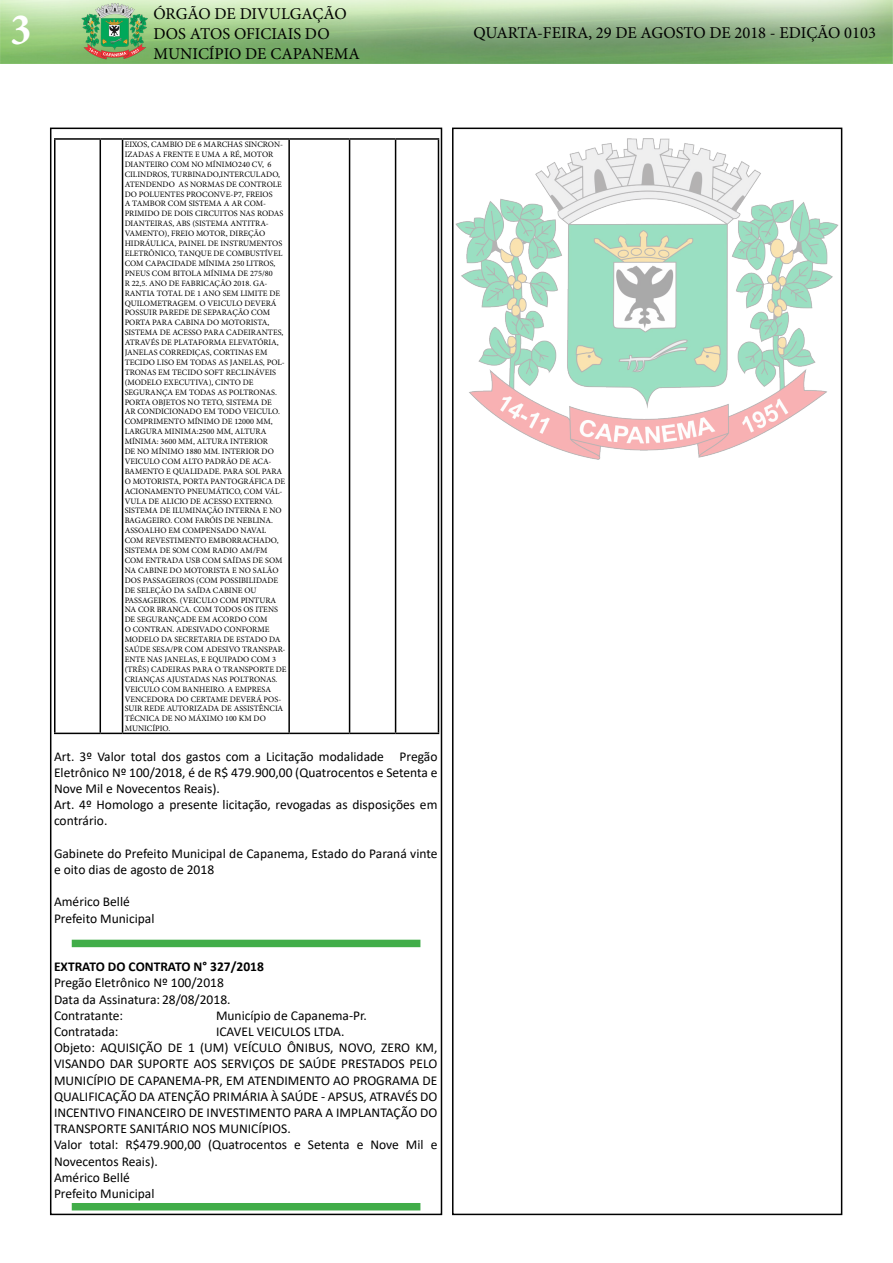
<style>
.page{position:relative;width:893px;height:1263px;background:#fff}
.page>*{position:absolute;margin:0;border:0;box-sizing:border-box;transform-origin:0 0}
.t1{font:700 condensed 45px "Minion Pro";color:#fff}
.t2{font:16.5px/19.8px "Minion Pro";color:#000}
.t3{font:13.5px/16.2px "Calibri";color:#000}
.t4{font:700 13.5px "Calibri";color:#000}
.t5{font:8.25px/9.9px "Minion Pro";color:#000}
</style>
<div class="page">
<div style="left:50px;top:128px;width:392px;height:1087px;border:2px solid #000"></div>
<img style="left:0;top:0;width:893px;height:64px">
<div style="left:452px;top:128px;width:390px;height:1087px;border:2px solid #000"></div>
<hr style="left:54px;top:138px;width:46px;height:2px;background:#000">
<hr style="left:54px;top:140px;width:2px;height:593px;background:#000">
<hr style="left:100px;top:138px;width:23px;height:2px;background:#000">
<hr style="left:100px;top:140px;width:1px;height:593px;background:#000">
<hr style="left:123px;top:138px;width:166px;height:2px;background:#000">
<hr style="left:122px;top:140px;width:1px;height:593px;background:#000">
<hr style="left:289px;top:138px;width:61px;height:2px;background:#000">
<hr style="left:288px;top:140px;width:2px;height:593px;background:#000">
<hr style="left:350px;top:138px;width:46px;height:2px;background:#000">
<hr style="left:349px;top:140px;width:1px;height:593px;background:#000">
<hr style="left:396px;top:138px;width:43px;height:2px;background:#000">
<hr style="left:395px;top:140px;width:1px;height:593px;background:#000">
<hr style="left:438px;top:140px;width:1px;height:593px;background:#000">
<hr style="left:54px;top:733px;width:46px;height:1px;background:#000">
<svg style="left:100px;top:733px;width:23px;height:1px"></svg>
<hr style="left:123px;top:733px;width:166px;height:1px;background:#000">
<hr style="left:289px;top:733px;width:61px;height:1px;background:#000">
<hr style="left:350px;top:733px;width:46px;height:1px;background:#000">
<hr style="left:396px;top:733px;width:43px;height:1px;background:#000">
<div style="left:72px;top:940px;width:348px;height:7px;background:#41ad49"></div>
<div style="left:72px;top:1203px;width:348px;height:7px;background:#41ad49"></div>
<img style="left:455px;top:138px;width:384px;height:322px">
<h1 class="t1" style="left:11px;top:-1px;width:22px">3</h1>
<h2 class="t2" style="left:153px;top:4px;width:208px">ÓRGÃO DE DIVULGAÇÃO<br>DOS ATOS OFICIAIS DO<br>MUNICÍPIO DE CAPANEMA</h2>
<p class="t5" style="left:125px;top:140px;width:163px">EIXOS, CAMBIO DE 6 MARCHAS SINCRON-<br>IZADAS A FRENTE E UMA A RÉ, MOTOR<br>DIANTEIRO COM NO MÍNIMO240 CV, 6<br>CILINDROS, TURBINADO,INTERCULADO,<br>ATENDENDO AS NORMAS DE CONTROLE<br>DO POLUENTES PROCONVE-P7, FREIOS<br>A TAMBOR COM SISTEMA A AR COM-<br>PRIMIDO DE DOIS CIRCUITOS NAS RODAS<br>DIANTEIRAS, ABS (SISTEMA ANTITRA-<br>VAMENTO), FREIO MOTOR, DIREÇÃO<br>HIDRÁULICA, PAINEL DE INSTRUMENTOS<br>ELETRÔNICO, TANQUE DE COMBUSTÍVEL<br>COM CAPACIDADE MÍNIMA 250 LITROS,<br>PNEUS COM BITOLA MÍNIMA DE 275/80<br>R 22,5. ANO DE FABRICAÇÃO 2018. GA-<br>RANTIA TOTAL DE 1 ANO SEM LIMITE DE<br>QUILOMETRAGEM. O VEICULO DEVERÁ<br>POSSUIR PAREDE DE SEPARAÇÃO COM<br>PORTA PARA CABINA DO MOTORISTA,<br>SISTEMA DE ACESSO PARA CADEIRANTES,<br>ATRAVÉS DE PLATAFORMA ELEVATÓRIA,<br>JANELAS CORREDIÇAS, CORTINAS EM<br>TECIDO LISO EM TODAS AS JANELAS, POL-<br>TRONAS EM TECIDO SOFT RECLINÁVEIS (MODELO EXECUTIVA), CINTO DE<br>SEGURANÇA EM TODAS AS POLTRONAS.<br>PORTA OBJETOS NO TETO, SISTEMA DE<br>AR CONDICIONADO EM TODO VEICULO.<br>COMPRIMENTO MÍNIMO DE 12000 MM,<br>LARGURA MINIMA:2500 MM, ALTURA<br>MÍNIMA: 3600 MM, ALTURA INTERIOR<br>DE NO MÍNIMO 1880 MM. INTERIOR DO<br>VEICULO COM ALTO PADRÃO DE ACA-<br>BAMENTO E QUALIDADE. PARA SOL PARA<br>O MOTORISTA, PORTA PANTOGRÁFICA DE<br>ACIONAMENTO PNEUMÁTICO, COM VÁL-<br>VULA DE ALICIO DE ACESSO EXTERNO.<br>SISTEMA DE ILUMINAÇÃO INTERNA E NO<br>BAGAGEIRO. COM FARÓIS DE NEBLINA.<br>ASSOALHO EM COMPENSADO NAVAL<br>COM REVESTIMENTO EMBORRACHADO,<br>SISTEMA DE SOM COM RADIO AM/FM<br>COM ENTRADA USB COM SAÍDAS DE SOM<br>NA CABINE DO MOTORISTA E NO SALÃO<br>DOS PASSAGEIROS (COM POSSIBILIDADE<br>DE SELEÇÃO DA SAÍDA CABINE OU<br>PASSAGEIROS. (VEICULO COM PINTURA<br>NA COR BRANCA. COM TODOS OS ITENS<br>DE SEGURANÇADE EM ACORDO COM<br>O CONTRAN. ADESIVADO CONFORME<br>MODELO DA SECRETARIA DE ESTADO DA<br>SAÚDE SESA/PR COM ADESIVO TRANSPAR-<br>ENTE NAS JANELAS, E EQUIPADO COM 3 (TRÊS) CADEIRAS PARA O TRANSPORTE DE<br>CRIANÇAS AJUSTADAS NAS POLTRONAS.<br>VEICULO COM BANHEIRO. A EMPRESA<br>VENCEDORA DO CERTAME DEVERÁ POS-<br>SUIR REDE AUTORIZADA DE ASSISTÊNCIA<br>TÉCNICA DE NO MÁXIMO 100 KM DO<br>MUNICÍPIO.</p>
<p class="t3" style="left:54px;top:748px;width:385px">Art. 3º Valor total dos gastos com a Licitação modalidade Pregão Eletrônico Nº 100/2018, é de R$ 479.900,00 (Quatrocentos e Setenta e Nove Mil e Novecentos Reais).<br>Art. 4º Homologo a presente licitação, revogadas as disposições em contrário.</p>
<h3 class="t3" style="left:54px;top:845px;width:385px">Gabinete do Prefeito Municipal de Capanema, Estado do Paraná vinte e oito dias de agosto de 2018</h3>
<h3 class="t3" style="left:54px;top:893px;width:102px">Américo Bellé<br>Prefeito Municipal</h3>
<h3 class="t4" style="left:54px;top:957px;width:211px">EXTRATO DO CONTRATO N° 327/2018</h3>
<h3 class="t3" style="left:54px;top:974px;width:178px">Pregão Eletrônico Nº 100/2018<br>Data da Assinatura: 28/08/2018.<br>Contratante:</h3>
<h3 class="t3" style="left:216px;top:1007px;width:152px">Município de Capanema-Pr.</h3>
<h3 class="t3" style="left:54px;top:1023px;width:66px">Contratada:</h3>
<p class="t3" style="left:54px;top:1023px;width:385px;text-indent:162px">ICAVEL VEICULOS LTDA.<br>Objeto: AQUISIÇÃO DE 1 (UM) VEÍCULO ÔNIBUS, NOVO, ZERO KM, VISANDO DAR SUPORTE AOS SERVIÇOS DE SAÚDE PRESTADOS PELO MUNICÍPIO DE CAPANEMA-PR, EM ATENDIMENTO AO PROGRAMA DE QUALIFICAÇÃO DA ATENÇÃO PRIMÁRIA À SAÚDE - APSUS, ATRAVÉS DO INCENTIVO FINANCEIRO DE INVESTIMENTO PARA A IMPLANTAÇÃO DO TRANSPORTE SANITÁRIO NOS MUNICÍPIOS.<br>Valor total: R$479.900,00 (Quatrocentos e Setenta e Nove Mil e Novecentos Reais).<br>Américo Bellé<br>Prefeito Municipal</p>
<h2 class="t2" style="left:473px;top:23px;width:404px">QUARTA-FEIRA, 29 DE AGOSTO DE 2018 - EDIÇÃO 0103</h2>
</div>
